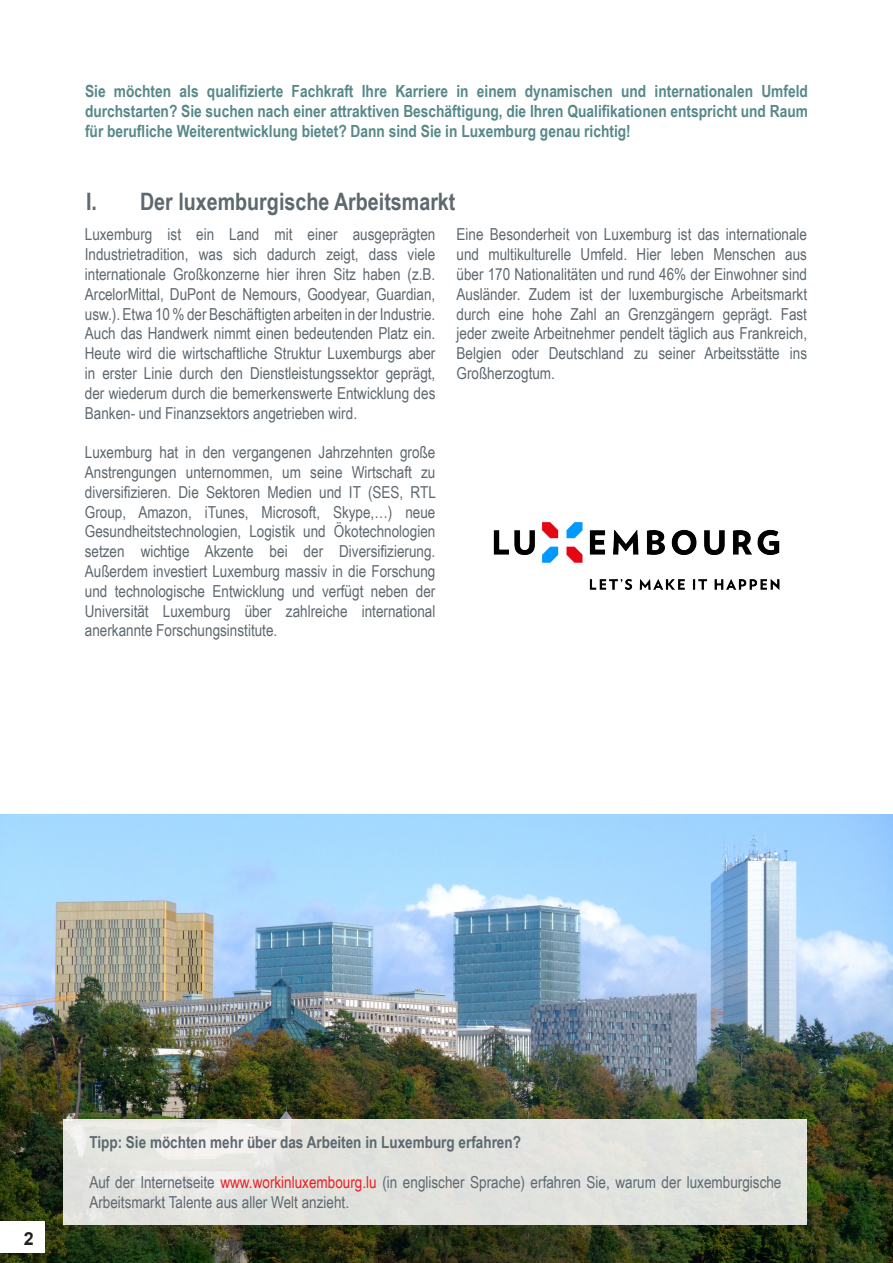
<style>
.page{position:relative;width:893px;height:1263px;background:#fff}
.page>*{position:absolute;margin:0;border:0;box-sizing:border-box;transform-origin:0 0}
.t1{font:700 24px "Arial Narrow";color:#5d686f}
.t2{font:700 18px "Arial";color:#231f20}
.t3{font:700 16.8px/20.1px "Arial Narrow";color:#588888;text-align:justify}
.t4{font:16.5px/19.8px "Arial Narrow";color:#5d686f;text-align:justify}
.t5{font:700 16.5px "Arial Narrow";color:#5d686f}
.s1{color:#ee1d23}
</style>
<div class="page">
<img style="left:0;top:814px;width:893px;height:449px">
<svg style="left:64px;top:1119px;width:743px;height:106px;background:#e3e3df"></svg>
<img style="left:493px;top:522px;width:287px;height:68px">
<div style="left:0;top:1221px;width:44px;height:32px;background:#fff"></div>
<p class="t3" style="left:85px;top:80px;width:724px">Sie möchten als qualifizierte Fachkraft Ihre Karriere in einem dynamischen und internationalen Umfeld durchstarten? Sie suchen nach einer attraktiven Beschäftigung, die Ihren Qualifikationen entspricht und Raum für berufliche Weiterentwicklung bietet? Dann sind Sie in Luxemburg genau richtig!</p>
<p class="t1" style="left:86px;top:183px;width:371px">I. Der luxemburgische Arbeitsmarkt</p>
<p class="t4" style="left:85px;top:224px;width:352px">Luxemburg ist ein Land mit einer ausgeprägten Industrietradition, was sich dadurch zeigt, dass viele internationale Großkonzerne hier ihren Sitz haben (z.B.<br>ArcelorMittal, DuPont de Nemours, Goodyear, Guardian, usw.). Etwa 10 % der Beschäftigten arbeiten in der Industrie.<br>Auch das Handwerk nimmt einen bedeutenden Platz ein.<br>Heute wird die wirtschaftliche Struktur Luxemburgs aber in erster Linie durch den Dienstleistungssektor geprägt, der wiederum durch die bemerkenswerte Entwicklung des Banken- und Finanzsektors angetrieben wird.</p>
<p class="t4" style="left:85px;top:442px;width:353px">Luxemburg hat in den vergangenen Jahrzehnten große Anstrengungen unternommen, um seine Wirtschaft zu diversifizieren. Die Sektoren Medien und IT (SES, RTL Group, Amazon, iTunes, Microsoft, Skype,…) neue Gesundheitstechnologien, Logistik und Ökotechnologien setzen wichtige Akzente bei der Diversifizierung.<br>Außerdem investiert Luxemburg massiv in die Forschung und technologische Entwicklung und verfügt neben der Universität Luxemburg über zahlreiche international anerkannte Forschungsinstitute.</p>
<p class="t4" style="left:456px;top:224px;width:352px">Eine Besonderheit von Luxemburg ist das internationale und multikulturelle Umfeld. Hier leben Menschen aus über 170 Nationalitäten und rund 46% der Einwohner sind Ausländer. Zudem ist der luxemburgische Arbeitsmarkt durch eine hohe Zahl an Grenzgängern geprägt. Fast jeder zweite Arbeitnehmer pendelt täglich aus Frankreich, Belgien oder Deutschland zu seiner Arbeitsstätte ins Großherzogtum.</p>
<p class="t2" style="left:24px;top:1225px;width:12px">2</p>
<p class="t5" style="left:89px;top:1130px;width:433px">Tipp: Sie möchten mehr über das Arbeiten in Luxemburg erfahren?</p>
<p class="t4" style="left:89px;top:1172px;width:694px">Auf der Internetseite <span class="s1">www.workinluxembourg.lu</span> (in englischer Sprache) erfahren Sie, warum der luxemburgische<br>Arbeitsmarkt Talente aus aller Welt anzieht.</p>
</div>
